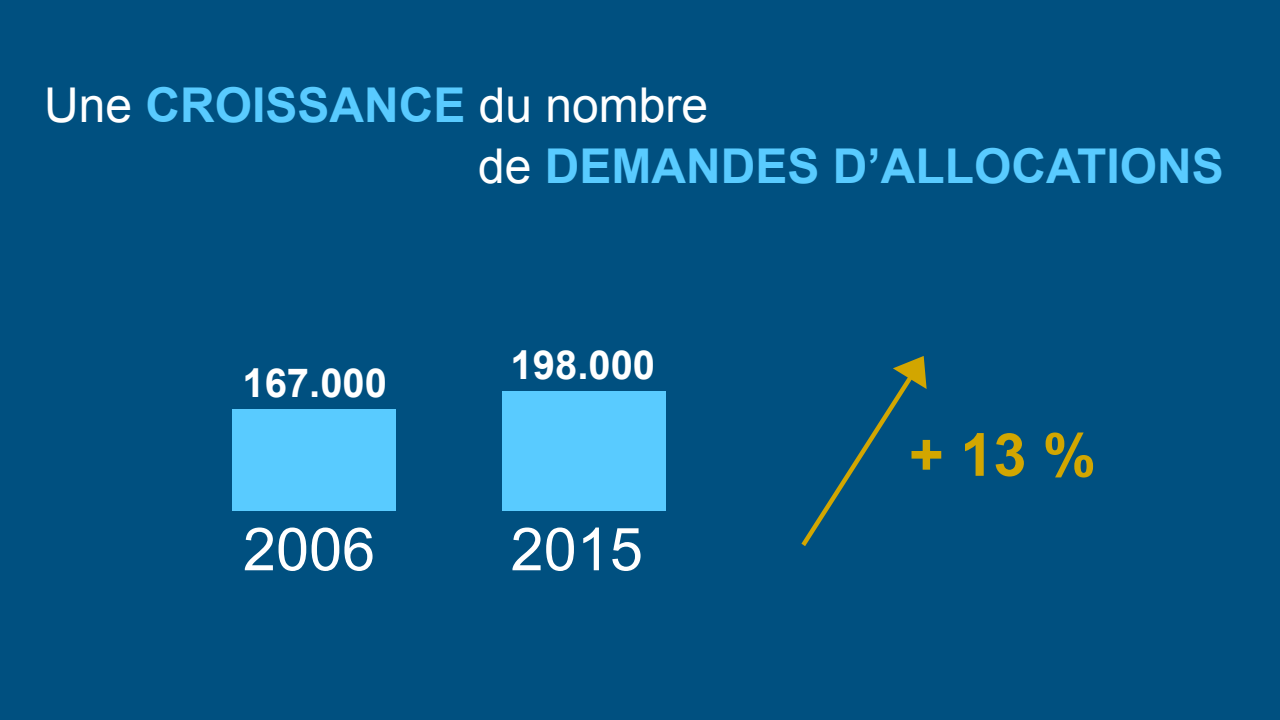
<style>
.page{position:relative;width:1280px;height:720px;background:#005080}
.page>*{position:absolute;margin:0;border:0;box-sizing:border-box;transform-origin:0 0}
.t1{font:59.5px "Arial";color:#fff}
.t2{font:700 59.5px "Arial";color:#d2a600}
.t3{font:700 48px "Arial";color:#59cbff}
.t4{font:48px "Arial";color:#fff}
.t5{font:700 40px "Arial";color:#fff}
.s1{font-weight:700;color:#59cbff}
.s2{font-weight:400;color:#fff}
</style>
<div class="page">
<div style="left:232px;top:410px;width:164px;height:101px;background:#59cbff"></div>
<div style="left:502px;top:391px;width:163px;height:120px;background:#59cbff"></div>
<svg style="left:801px;top:356px;width:126px;height:190px"></svg>
<p class="t4" style="left:44px;top:74px;width:666px">Une <span class="s1">CROISSANCE</span> du nombre</p>
<p class="t3" style="left:478px;top:134px;width:747px"><span class="s2">de</span> DEMANDES D’ALLOCATIONS</p>
<p class="t5" style="left:243px;top:356px;width:146px">167.000</p>
<p class="t5" style="left:511px;top:339px;width:146px">198.000</p>
<p class="t1" style="left:243px;top:510px;width:134px">2006</p>
<p class="t1" style="left:511px;top:510px;width:134px">2015</p>
<p class="t2" style="left:909px;top:415px;width:188px">+ 13 %</p>
</div>
